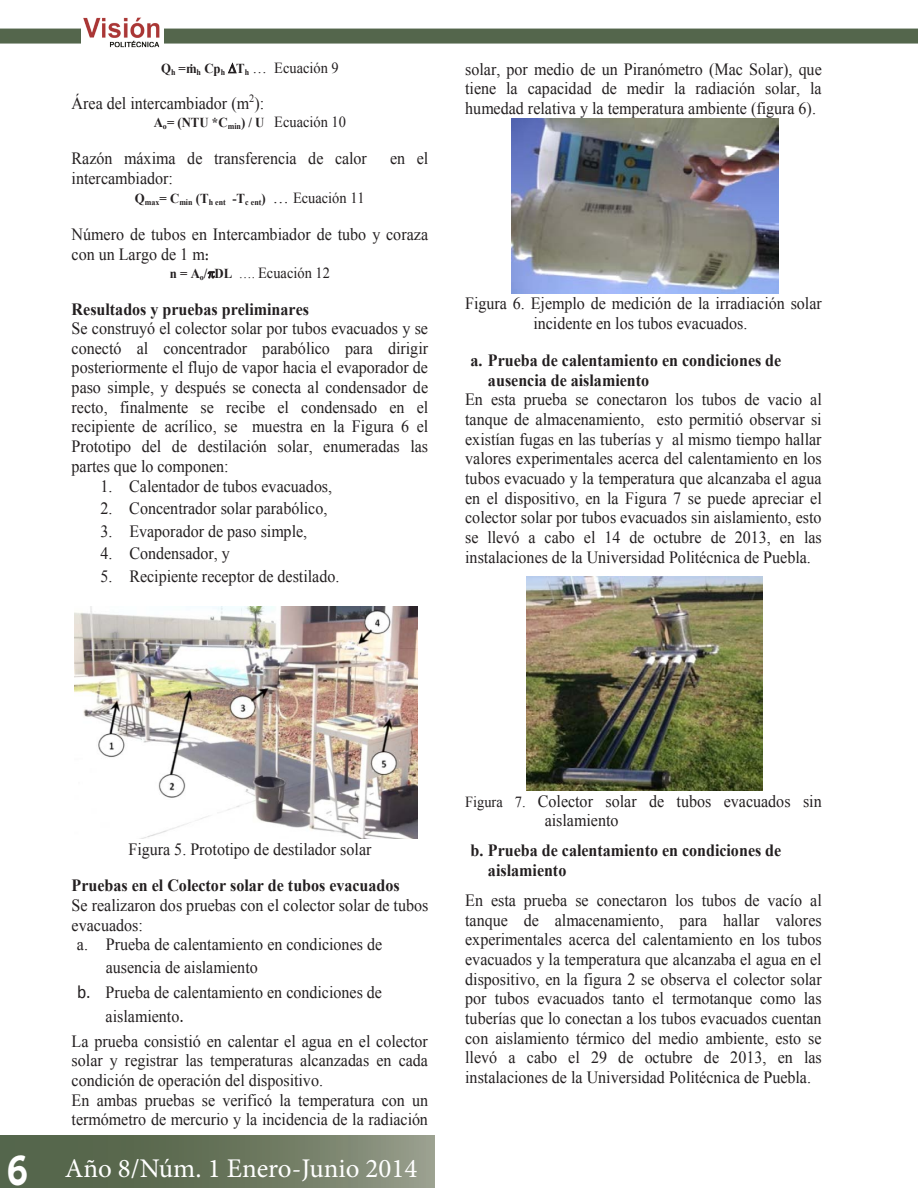
<style>
.page{position:relative;width:918px;height:1188px;background:#fff}
.page>*{position:absolute;margin:0;border:0;box-sizing:border-box;transform-origin:0 0}
.t1{font:27px "Minion Pro";color:#fff}
.t2{font:17.1px/19.6px "Times New Roman";color:#231f20;text-align:justify;scale:.94 1}
.t3{font:700 17.1px/19.6px "Times New Roman";color:#231f20;scale:.94 1}
.t4{font:15.45px "Times New Roman";color:#231f20;scale:.94 1}
.t5{font:700 13.65px "Times New Roman";color:#231f20;scale:.94 1}
.t6{font:700 8.55px "Times New Roman";color:#231f20;scale:.94 1}
.s1{font-weight:700;font-size:13.65px}
.s2{font-weight:400;font-size:15.45px}
.s3{font-size:13.65px}
.s4{font-family:"Calibri";font-size:18.75px}
.s5{font-family:"Hobo Std";font-size:36px}
.s6{font-size:15.45px}
</style>
<div class="page">
<svg style="left:0;top:1135px;width:435px;height:53px;background:#6a775f"></svg>
<div style="left:0;top:29px;width:918px;height:15px;background:#54664c"></div>
<img style="left:81px;top:17px;width:83px;height:31px">
<svg style="left:228px;top:63px;width:9px;height:10px"></svg>
<img style="left:74px;top:606px;width:343px;height:233px">
<img style="left:512px;top:118px;width:266px;height:176px">
<img style="left:527px;top:577px;width:236px;height:214px">
<svg style="left:208px;top:271px;width:7px;height:7px"></svg>
<p class="t4" style="left:161px;top:57px;width:190px"><span class="s1">Q</span><sub>h</sub> <span class="s1">=ṁ</span><sub>h</sub> <span class="s1">Cp</span><sub>h</sub> ∆<span class="s1">T</span><sub>h</sub> … Ecuación 9</p>
<p class="t2" style="left:72px;top:94px;width:206px">Área del intercambiador (m<sup>2</sup>):</p>
<p class="t5" style="left:154px;top:113px;width:206px">A<sub>o</sub>= (NTU *C<sub>min</sub>) / U <span class="s2">Ecuación 10</span></p>
<p class="t2" style="left:72px;top:148px;width:316px">Razón máxima de transferencia de calor</p>
<p class="t2" style="left:390px;top:148px;width:42px">en el</p>
<p class="t2" style="left:72px;top:168px;width:110px">intercambiador:</p>
<p class="t6" style="left:135px;top:196px;width:246px"><sup>Q</sup>max<sup>=</sup> <sup>C</sup>min <sup>(T</sup>h ent <sup>-T</sup>c ent<sup>)</sup> <sup>…</sup> <sup>Ecuación</sup> <sup>11</sup></p>
<p class="t2" style="left:72px;top:224px;width:381px">Número de tubos en Intercambiador de tubo y coraza con un Largo de 1 m<span class="s1">:</span></p>
<p class="t4" style="left:170px;top:262px;width:172px"><span class="s1">n = A</span><sub>o</sub><span class="s1">/ DL</span> <span class="s3">….</span> Ecuación 12</p>
<p class="t3" style="left:72px;top:299px;width:254px">Resultados y pruebas preliminares</p>
<p class="t2" style="left:72px;top:318px;width:381px">Se construyó el colector solar por tubos evacuados y se conectó al concentrador parabólico para dirigir posteriormente el flujo de vapor hacia el evaporador de paso simple, y después se conecta al condensador de recto, finalmente se recibe el condensado en el recipiente de acrílico, se muestra en la Figura 6 el Prototipo del de destilación solar, enumeradas las partes que lo componen:</p>
<p class="t2" style="left:100px;top:476px;width:248px">1. Calentador de tubos evacuados,</p>
<p class="t2" style="left:100px;top:498px;width:243px">2. Concentrador solar parabólico,</p>
<p class="t2" style="left:100px;top:521px;width:222px">3. Evaporador de paso simple,</p>
<p class="t2" style="left:100px;top:544px;width:139px">4. Condensador, y</p>
<p class="t2" style="left:100px;top:566px;width:256px">5. Recipiente receptor de destilado.</p>
<p class="t2" style="left:465px;top:59px;width:381px">solar, por medio de un Piranómetro (Mac Solar), que tiene la capacidad de medir la radiación solar, la humedad relativa y la temperatura ambiente (figura 6).</p>
<p class="t2" style="left:465px;top:294px;width:381px;text-align:center">Figura 6. Ejemplo de medición de la irradiación solar incidente en los tubos evacuados.</p>
<p class="t3" style="left:488px;top:350px;width:314px;text-indent:-18px">a. Prueba de calentamiento en condiciones de ausencia de aislamiento</p>
<p class="t2" style="left:465px;top:389px;width:381px">En esta prueba se conectaron los tubos de vacio al tanque de almacenamiento, esto permitió observar si existían fugas en las tuberías y al mismo tiempo hallar valores experimentales acerca del calentamiento en los tubos evacuado y la temperatura que alcanzaba el agua en el dispositivo, en la Figura 7 se puede apreciar el colector solar por tubos evacuados sin aislamiento, esto se llevó a cabo el 14 de octubre de 2013, en las instalaciones de la Universidad Politécnica de Puebla.</p>
<p class="t2" style="left:128px;top:839px;width:260px">Figura 5. Prototipo de destilador solar</p>
<p class="t3" style="left:72px;top:876px;width:351px">Pruebas en el Colector solar de tubos evacuados</p>
<p class="t2" style="left:72px;top:895px;width:381px">Se realizaron dos pruebas con el colector solar de tubos</p>
<p class="t2" style="left:72px;top:915px;width:77px">evacuados:</p>
<p class="t2" style="left:77px;top:935px;width:326px">a. Prueba de calentamiento en condiciones de</p>
<p class="t2" style="left:106px;top:957px;width:163px">ausencia de aislamiento</p>
<p class="t2" style="left:77px;top:982px;width:326px"><span class="s4">b.</span> Prueba de calentamiento en condiciones de</p>
<p class="t2" style="left:106px;top:1007px;width:85px">aislamiento<span class="s4">.</span></p>
<p class="t2" style="left:72px;top:1031px;width:381px">La prueba consistió en calentar el agua en el colector</p>
<p class="t2" style="left:72px;top:1050px;width:381px;text-align:left">solar y registrar las temperaturas alcanzadas en cada condición de operación del dispositivo.<br>En ambas pruebas se verificó la temperatura con un termómetro de mercurio y la incidencia de la radiación</p>
<h1 class="t1" style="left:7px;top:1151px;width:412px"><span class="s5">6</span> Año 8/Núm. 1 Enero-Junio 2014</h1>
<p class="t2" style="left:545px;top:791px;width:296px;text-indent:-80px"><span class="s6">Figura 7.</span> Colector solar de tubos evacuados sin aislamiento</p>
<p class="t3" style="left:488px;top:840px;width:314px;text-indent:-17px">b. Prueba de calentamiento en condiciones de aislamiento</p>
<p class="t2" style="left:465px;top:890px;width:381px">En esta prueba se conectaron los tubos de vacío al tanque de almacenamiento, para hallar valores experimentales acerca del calentamiento en los tubos evacuados y la temperatura que alcanzaba el agua en el dispositivo, en la figura 2 se observa el colector solar por tubos evacuados tanto el termotanque como las tuberías que lo conectan a los tubos evacuados cuentan con aislamiento térmico del medio ambiente, esto se llevó a cabo el 29 de octubre de 2013, en las instalaciones de la Universidad Politécnica de Puebla.</p>
</div>
